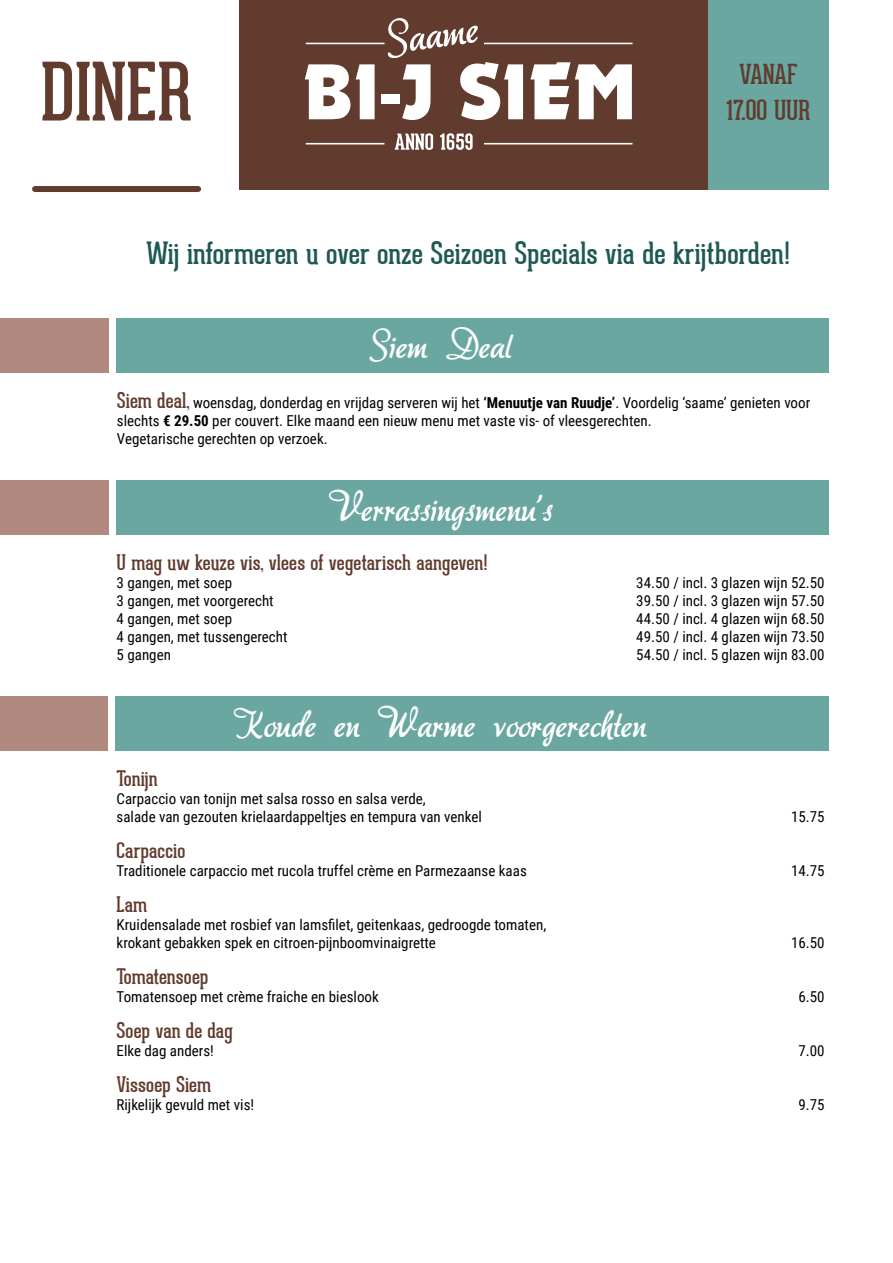
<style>
.page{position:relative;width:893px;height:1263px;background:#fff}
.page>*{position:absolute;margin:0;border:0;box-sizing:border-box;transform-origin:0 0}
.t1{font:36px "aka Dora";color:#fff}
.t2{font:30px "Geared Slab";color:#1f5953}
.t3{font:27px/36px "Geared Slab";letter-spacing:-.005em;color:#613b2e;text-align:center}
.t4{font:21px "Geared Slab";color:#613b2e}
.t5{font:15px/18px "Roboto Condensed";color:#000}
.s1{font-family:"Geared Slab";font-size:21px;color:#613b2e}
.s2{font-weight:700}
</style>
<div class="page">
<div style="left:116px;top:696px;width:712px;height:54px;background:#69a7a0"></div>
<div style="left:117px;top:318px;width:712px;height:54px;background:#69a7a0"></div>
<div style="left:117px;top:480px;width:712px;height:54px;background:#69a7a0"></div>
<div style="left:0;top:696px;width:107px;height:54px;background:#b08a7e"></div>
<div style="left:0;top:318px;width:108px;height:54px;background:#b08a7e"></div>
<div style="left:0;top:480px;width:108px;height:54px;background:#b08a7e"></div>
<div style="left:707px;top:0;width:122px;height:189px;background:#69a7a0"></div>
<div style="left:239px;top:0;width:468px;height:189px;background:#613b2e"></div>
<svg style="left:42px;top:62px;width:149px;height:59px"></svg>
<svg style="left:395px;top:133px;width:38px;height:17px"></svg>
<svg style="left:440px;top:133px;width:33px;height:17px"></svg>
<hr style="left:306px;top:43px;width:78px;height:1px;background:#fff">
<hr style="left:484px;top:43px;width:148px;height:1px;background:#fff">
<hr style="left:306px;top:143px;width:78px;height:1px;background:#fff">
<hr style="left:484px;top:143px;width:148px;height:1px;background:#fff">
<svg style="left:305px;top:64px;width:45px;height:55px"></svg>
<svg style="left:356px;top:64px;width:19px;height:55px"></svg>
<div style="left:381px;top:94px;width:19px;height:10px;background:#fff"></div>
<svg style="left:530px;top:62px;width:102px;height:57px"></svg>
<svg style="left:388px;top:18px;width:135px;height:102px"></svg>
<div style="left:35px;top:186px;width:163px;height:6px;background:#613b2e"></div>
<h3 class="t3" style="left:726px;top:56px;width:86px">VANAF<br>17.00 UUR</h3>
<h2 class="t2" style="left:146px;top:235px;width:645px">Wij informeren u over onze Seizoen Specials via de krijtborden!</h2>
<h1 class="t1" style="left:370px;top:321px;width:144px">Siem Deal</h1>
<p class="t5" style="left:117px;top:393px;width:695px"><span class="s1">Siem deal,</span> woensdag, donderdag en vrijdag serveren wij het <span class="s2">‘Menuutje van Ruudje’</span>. Voordelig ‘saame’ genieten voor slechts <span class="s2">€ 29.50</span> per couvert. Elke maand een nieuw menu met vaste vis- of vleesgerechten.<br>Vegetarische gerechten op verzoek.</p>
<h1 class="t1" style="left:329px;top:484px;width:225px">Verrassingsmenu’s</h1>
<h3 class="t4" style="left:117px;top:550px;width:373px">U mag uw keuze vis, vlees of vegetarisch aangeven!</h3>
<p class="t5" style="left:117px;top:573px;width:117px">3 gangen, met soep</p>
<p class="t5" style="left:636px;top:573px;width:190px">34.50 / incl. 3 glazen wijn 52.50</p>
<p class="t5" style="left:117px;top:591px;width:159px">3 gangen, met voorgerecht</p>
<p class="t5" style="left:636px;top:591px;width:190px">39.50 / incl. 3 glazen wijn 57.50</p>
<p class="t5" style="left:117px;top:609px;width:117px">4 gangen, met soep</p>
<p class="t5" style="left:636px;top:609px;width:190px">44.50 / incl. 4 glazen wijn 68.50</p>
<p class="t5" style="left:117px;top:627px;width:172px">4 gangen, met tussengerecht</p>
<p class="t5" style="left:636px;top:627px;width:190px">49.50 / incl. 4 glazen wijn 73.50</p>
<p class="t5" style="left:117px;top:645px;width:56px">5 gangen</p>
<p class="t5" style="left:636px;top:645px;width:190px">54.50 / incl. 5 glazen wijn 83.00</p>
<h1 class="t1" style="left:234px;top:699px;width:415px">Koude en Warme voorgerechten</h1>
<h3 class="t4" style="left:117px;top:766px;width:43px">Tonijn</h3>
<p class="t5" style="left:117px;top:789px;width:367px">Carpaccio van tonijn met salsa rosso en salsa verde,<br>salade van gezouten krielaardappeltjes en tempura van venkel</p>
<p class="t5" style="left:791px;top:807px;width:35px">15.75</p>
<h3 class="t4" style="left:117px;top:838px;width:70px">Carpaccio</h3>
<p class="t5" style="left:117px;top:861px;width:412px">Traditionele carpaccio met rucola truffel crème en Parmezaanse kaas</p>
<p class="t5" style="left:791px;top:861px;width:35px">14.75</p>
<h3 class="t4" style="left:117px;top:892px;width:32px">Lam</h3>
<p class="t5" style="left:117px;top:915px;width:431px">Kruidensalade met rosbief van lamsfilet, geitenkaas, gedroogde tomaten, krokant gebakken spek en citroen-pijnboomvinaigrette</p>
<p class="t5" style="left:791px;top:933px;width:35px">16.50</p>
<h3 class="t4" style="left:117px;top:964px;width:94px">Tomatensoep</h3>
<p class="t5" style="left:117px;top:987px;width:264px">Tomatensoep met crème fraiche en bieslook</p>
<p class="t5" style="left:798px;top:987px;width:28px">6.50</p>
<h3 class="t4" style="left:117px;top:1018px;width:118px">Soep van de dag</h3>
<p class="t5" style="left:117px;top:1041px;width:99px">Elke dag anders!</p>
<p class="t5" style="left:798px;top:1041px;width:28px">7.00</p>
<h3 class="t4" style="left:117px;top:1072px;width:96px">Vissoep Siem</h3>
<p class="t5" style="left:117px;top:1095px;width:139px">Rijkelijk gevuld met vis!</p>
<p class="t5" style="left:798px;top:1095px;width:28px">9.75</p>
</div>
